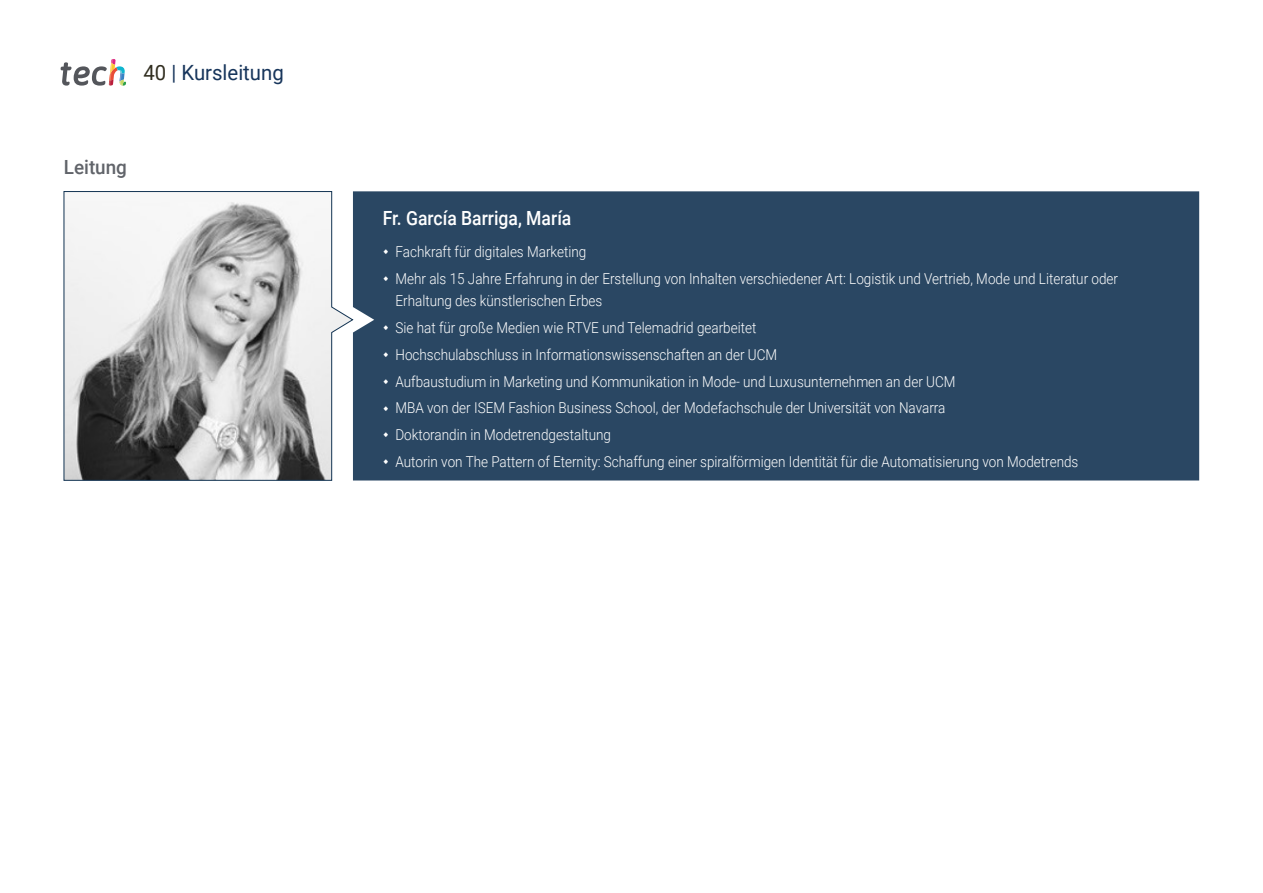
<style>
.page{position:relative;width:1263px;height:893px;background:#fff}
.page>*{position:absolute;margin:0;border:0;box-sizing:border-box;transform-origin:0 0}
.t1{font:21px "Roboto";color:#17355b}
.t2{font:500 19.5px "Roboto";color:#fff;scale:.9 1}
.t3{font:500 19.5px "Roboto";color:#61646a}
.t4{font:300 15px/26.7px "Roboto";color:#fff;scale:.9 1}
.s1{color:#312e20}
</style>
<div class="page">
<div style="left:353px;top:191px;width:846px;height:289px;background:#2a4763"></div>
<svg style="left:64px;top:191px;width:289px;height:290px"></svg>
<svg style="left:61px;top:59px;width:65px;height:27px"></svg>
<svg style="left:384px;top:249px;width:4px;height:5px"></svg>
<svg style="left:384px;top:276px;width:4px;height:5px"></svg>
<svg style="left:384px;top:325px;width:4px;height:5px"></svg>
<svg style="left:384px;top:352px;width:4px;height:5px"></svg>
<svg style="left:384px;top:379px;width:4px;height:5px"></svg>
<svg style="left:384px;top:406px;width:4px;height:5px"></svg>
<svg style="left:384px;top:432px;width:4px;height:5px"></svg>
<svg style="left:384px;top:459px;width:4px;height:5px"></svg>
<h1 class="t1" style="left:144px;top:57px;width:142px"><span class="s1">40</span> | Kursleitung</h1>
<h2 class="t3" style="left:64px;top:154px;width:65px">Leitung</h2>
<h2 class="t2" style="left:383px;top:205px;width:211px">Fr. García Barriga, María</h2>
<p class="t4" style="left:395px;top:238px;width:804px">Fachkraft für digitales Marketing<br>Mehr als 15 Jahre Erfahrung in der Erstellung von Inhalten verschiedener Art: Logistik und Vertrieb, Mode und Literatur oder</p>
<p class="t4" style="left:395px;top:287px;width:760px">Erhaltung des künstlerischen Erbes<br>Sie hat für große Medien wie RTVE und Telemadrid gearbeitet<br>Hochschulabschluss in Informationswissenschaften an der UCM<br>Aufbaustudium in Marketing und Kommunikation in Mode- und Luxusunternehmen an der UCM<br>MBA von der ISEM Fashion Business School, der Modefachschule der Universität von Navarra<br>Doktorandin in Modetrendgestaltung<br>Autorin von The Pattern of Eternity: Schaffung einer spiralförmigen Identität für die Automatisierung von Modetrends</p>
</div>
